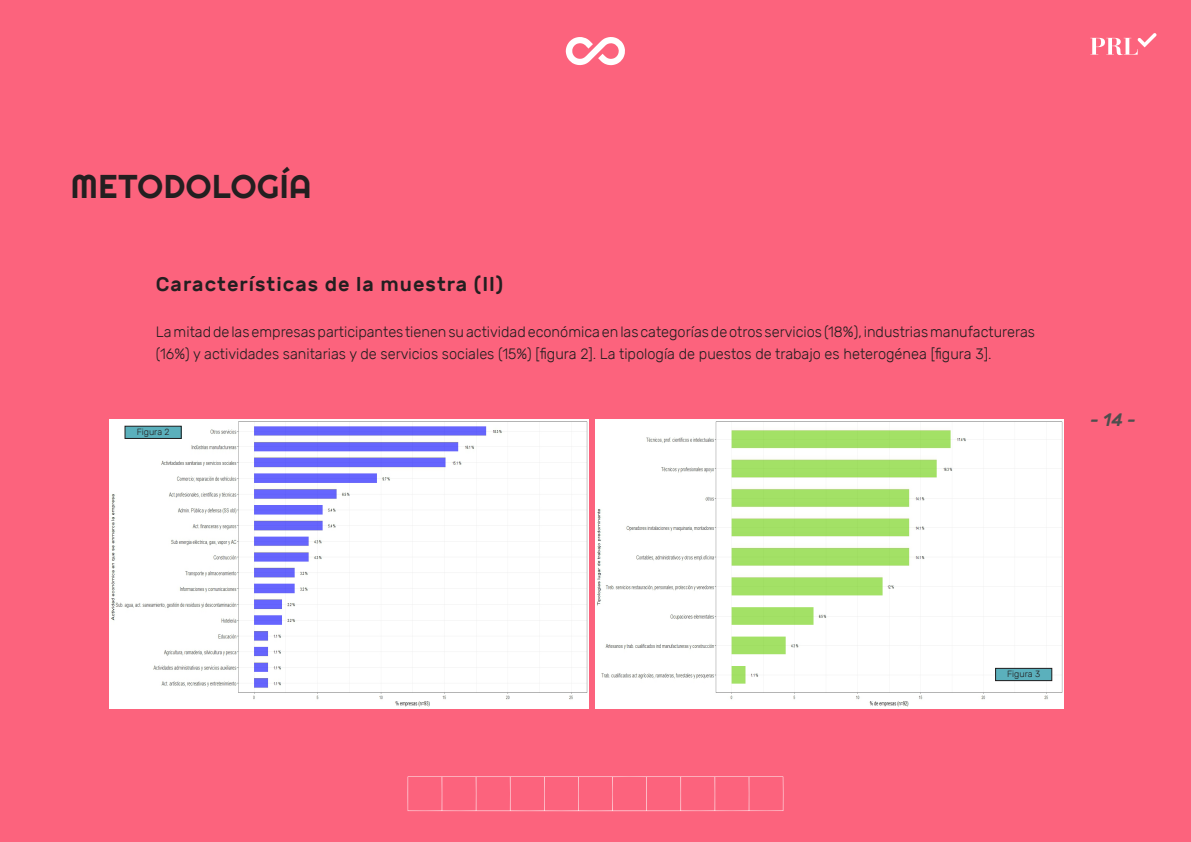
<style>
.page{position:relative;width:1191px;height:842px;background:#fc637d}
.page>*{position:absolute;margin:0;border:0;box-sizing:border-box;transform-origin:0 0}
.t1{font:33px "Righteous";letter-spacing:.02em;color:#231f20}
.PEU_ENTRADILLA{font:500 20px "Rubik";letter-spacing:.05em;color:#231f20}
.t2{font:italic 500 18px "Rubik";color:#4e4e4e}
.Parrafo_viñeta{font:300 15px/22px "Rubik";color:#231f20}
.Figura{font:300 9px "Rubik";color:#231f20}
</style>
<div class="page">
<svg style="left:566px;top:37px;width:59px;height:28px"></svg>
<svg style="left:407px;top:776px;width:376px;height:35px"></svg>
<svg style="left:1090px;top:33px;width:66px;height:22px"></svg>
<img style="left:109px;top:420px;width:479px;height:289px">
<img style="left:595px;top:420px;width:468px;height:289px">
<div style="left:125px;top:426px;width:56px;height:12px;background:#5bb0bc"></div>
<div style="left:125px;top:426px;width:56px;height:13px;border:1px solid #231f20"></div>
<div style="left:995px;top:668px;width:56px;height:13px;background:#5bb0bc"></div>
<div style="left:995px;top:668px;width:57px;height:13px;border:1px solid #231f20"></div>
<h1 class="t1" style="left:71px;top:165px;width:242px">METODOLOGÍA</h1>
<p class="PEU_ENTRADILLA" style="left:156px;top:273px;width:349px">Características de la muestra (II)</p>
<p class="Parrafo_viñeta" style="left:156px;top:321px;width:880px">La mitad de las empresas participantes tienen su actividad económica en las categorías de otros servicios (18%), industrias manufactureras (16%) y actividades sanitarias y de servicios sociales (15%) [figura 2]. La tipología de puestos de trabajo es heterogénea [figura 3].</p>
<p class="Figura" style="left:137px;top:427px;width:34px">Figura 2</p>
<p class="t2" style="left:1090px;top:410px;width:47px">- 14 -</p>
<p class="Figura" style="left:1007px;top:669px;width:35px">Figura 3</p>
</div>
